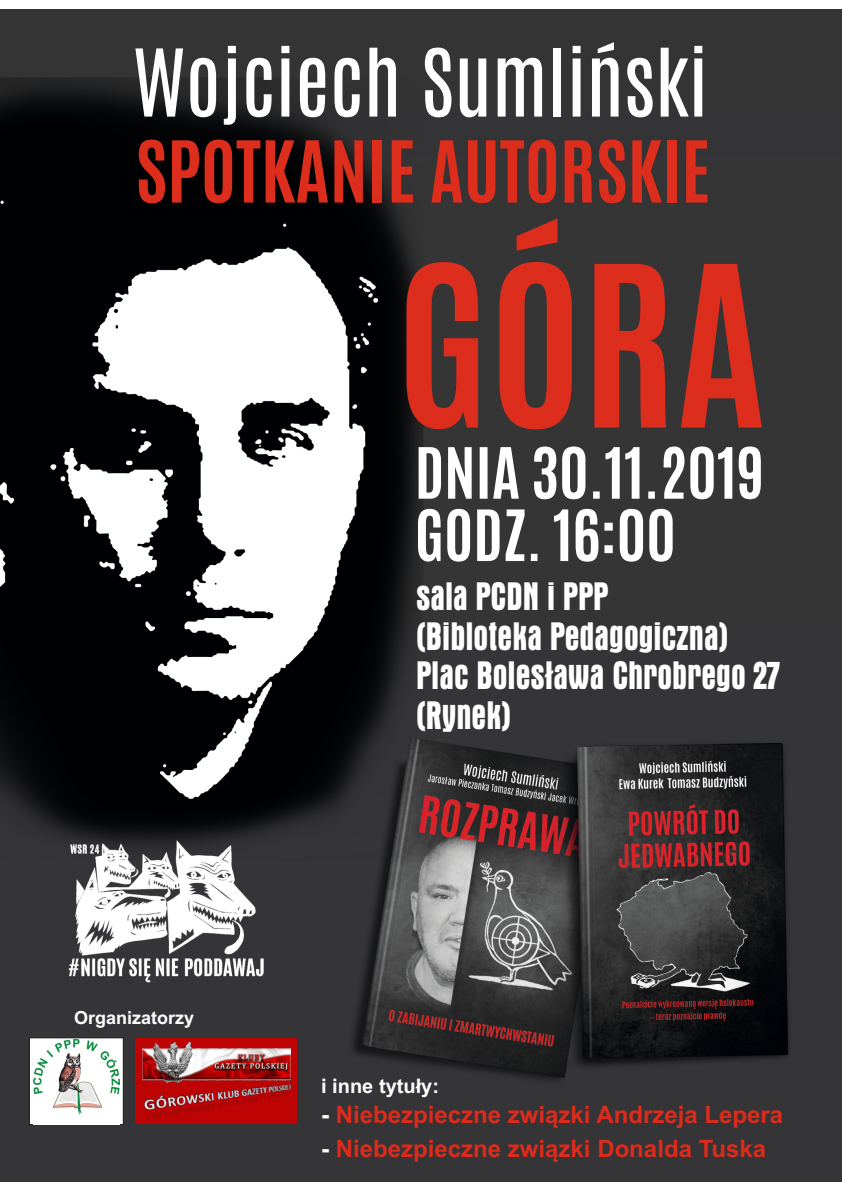
<style>
.page{position:relative;width:842px;height:1191px;background:#fff}
.page>*{position:absolute;margin:0;border:0;box-sizing:border-box;transform-origin:0 0}
.t1{font:700 condensed 40.5px/39.5px "Aurora BT";color:#fff;scale:.87 1}
.t2{font:700 24px "Arial";color:#dd2b1c}
.t3{font:700 20px "Arial";color:#fff}
.t4{font:700 18px "Arial";color:#fff}
.s1{color:#fff}
</style>
<div class="page">
<div style="left:0;top:9px;width:842px;height:1172px;background:#353536"></div>
<img style="left:0;top:77px;width:423px;height:753px">
<svg style="left:135px;top:48px;width:48px;height:69px"></svg>
<svg style="left:190px;top:58px;width:26px;height:59px"></svg>
<svg style="left:224px;top:46px;width:12px;height:79px"></svg>
<svg style="left:246px;top:58px;width:26px;height:59px"></svg>
<svg style="left:281px;top:46px;width:8px;height:71px"></svg>
<svg style="left:300px;top:58px;width:25px;height:59px"></svg>
<svg style="left:334px;top:58px;width:26px;height:59px"></svg>
<svg style="left:369px;top:48px;width:27px;height:69px"></svg>
<svg style="left:425px;top:48px;width:26px;height:69px"></svg>
<svg style="left:460px;top:58px;width:26px;height:59px"></svg>
<svg style="left:498px;top:58px;width:44px;height:59px"></svg>
<div style="left:553px;top:48px;width:8px;height:69px;background:#fff"></div>
<svg style="left:573px;top:46px;width:8px;height:71px"></svg>
<svg style="left:592px;top:42px;width:26px;height:75px"></svg>
<svg style="left:627px;top:58px;width:26px;height:59px"></svg>
<svg style="left:661px;top:46px;width:41px;height:71px"></svg>
<svg style="left:139px;top:140px;width:26px;height:63px;background:#8d1d13"></svg>
<svg style="left:172px;top:140px;width:27px;height:62px;background:#841b12"></svg>
<svg style="left:205px;top:140px;width:55px;height:63px;background:#791910"></svg>
<svg style="left:266px;top:140px;width:62px;height:62px;background:#821c13"></svg>
<svg style="left:334px;top:140px;width:29px;height:62px;background:#a4251a"></svg>
<div style="left:373px;top:140px;width:9px;height:62px;background:#dd2d1d"></div>
<svg style="left:392px;top:140px;width:21px;height:62px"></svg>
<svg style="left:431px;top:140px;width:31px;height:62px"></svg>
<svg style="left:468px;top:140px;width:88px;height:63px"></svg>
<svg style="left:565px;top:140px;width:27px;height:62px"></svg>
<svg style="left:599px;top:140px;width:26px;height:63px"></svg>
<svg style="left:632px;top:140px;width:30px;height:62px"></svg>
<div style="left:667px;top:140px;width:9px;height:62px;background:#dd2d1d"></div>
<svg style="left:686px;top:140px;width:21px;height:62px"></svg>
<img style="left:88px;top:633px;width:701px;height:477px">
<svg style="left:419px;top:446px;width:342px;height:53px"></svg>
<svg style="left:418px;top:509px;width:255px;height:52px"></svg>
<svg style="left:406px;top:262px;width:72px;height:167px"></svg>
<svg style="left:499px;top:218px;width:73px;height:211px"></svg>
<svg style="left:594px;top:264px;width:72px;height:163px"></svg>
<svg style="left:681px;top:264px;width:81px;height:163px"></svg>
<img style="left:55px;top:756px;width:217px;height:305px">
<svg style="left:29px;top:1037px;width:95px;height:88px"></svg>
<img style="left:33px;top:1040px;width:86px;height:84px">
<div style="left:135px;top:1038px;width:161px;height:86px;background:#bd0303"></div>
<img style="left:142px;top:1042px;width:149px;height:36px">
<img style="left:126px;top:1078px;width:165px;height:42px">
<p class="t4" style="left:74px;top:1010px;width:122px">Organizatorzy</p>
<h1 class="t1" style="left:416px;top:580px;width:420px">sala PCDN i PPP<br>(Bibloteka Pedagogiczna)<br>Plac Bolesława Chrobrego 27 (Rynek)</h1>
<p class="t3" style="left:321px;top:1078px;width:119px">i inne tytuły:</p>
<p class="t2" style="left:321px;top:1105px;width:463px"><span class="s1">-</span> Niebezpieczne związki Andrzeja Lepera</p>
<p class="t2" style="left:321px;top:1139px;width:447px"><span class="s1">-</span> Niebezpieczne związki Donalda Tuska</p>
</div>
